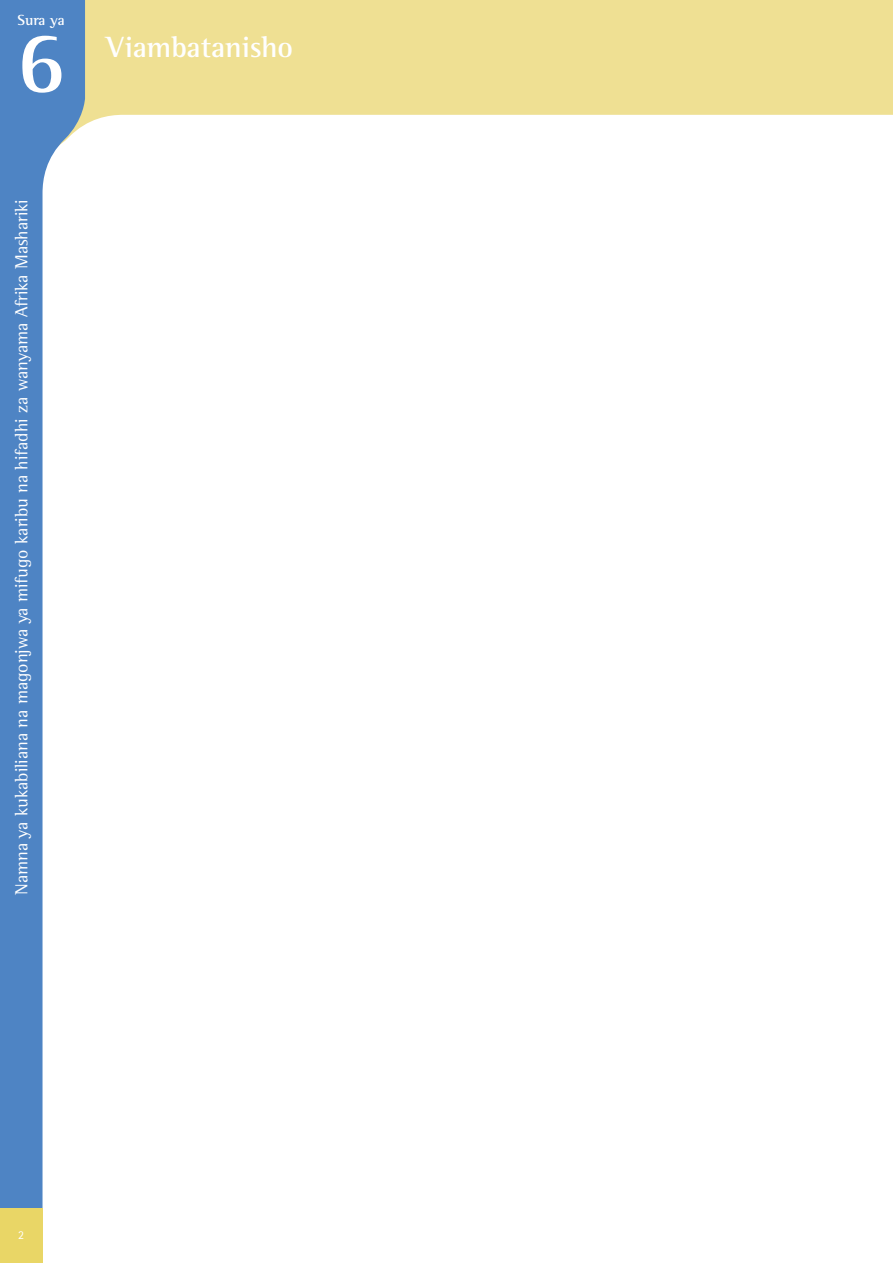
<style>
.page{position:relative;width:893px;height:1263px;background:#fff}
.page>*{position:absolute;margin:0;border:0;box-sizing:border-box;transform-origin:0 0}
.t1{font:700 90px "Rotis Serif";color:#fff}
.t2{font:700 30px "Rotis Semi Serif";color:#fff}
.t3{font:18px "Rotis Semi Serif";color:#fff}
.t4{font:700 15px "Rotis Semi Serif";letter-spacing:-.01em;color:#fff}
.t5{font:12px "Rotis Sans Serif";color:#fff}
</style>
<div class="page">
<svg style="left:85px;top:0;width:808px;height:125px;background:#f0e29b"></svg>
<svg style="left:0;top:0;width:85px;height:1208px;fill:#4e84c4"></svg>
<div style="left:0;top:1208px;width:43px;height:55px;background:#e9d666"></div>
<p class="t4" style="left:18px;top:11px;width:49px">Sura ya</p>
<h1 class="t1" style="left:16px;top:9px;width:52px">6</h1>
<h2 class="t2" style="left:106px;top:29px;width:188px">Viambatanisho</h2>
<p class="t3" style="left:11px;top:895px;width:697px;rotate:-90deg">Namna ya kukabiliana na magonjwa ya mifugo karibu na hifadhi za wanyama Afrika Mashariki</p>
<p class="t5" style="left:18px;top:1228px;width:7px">2</p>
</div>
